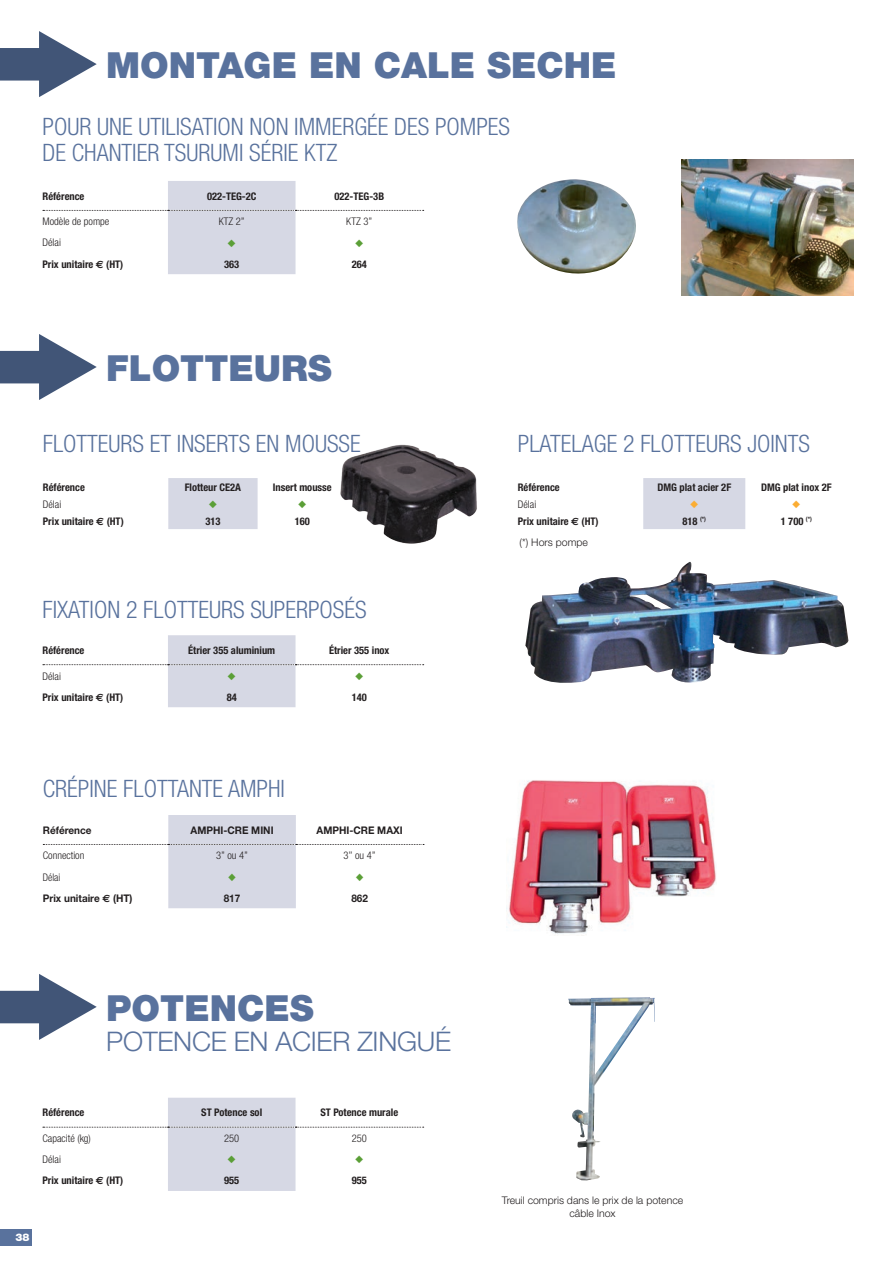
<style>
.page{position:relative;width:893px;height:1263px;background:#fff}
.page>*{position:absolute;margin:0;border:0;box-sizing:border-box;transform-origin:0 0}
.t1{font:900 36px "Helvetica Neue";color:#59729d}
.t2{font:300 27px "Helvetica Neue";color:#59729d}
.t3{font:300 condensed 24px "Helvetica Neue";color:#59729d}
.t4{font:700 condensed 10.5px "Helvetica Neue";color:#231f20}
.t5{font:300 condensed 10.5px "Helvetica Neue";color:#231f20}
.t6{font:700 10.5px "Helvetica Neue";color:#231f20;scale:.95 1}
.t7{font:300 10.5px/12.6px "Helvetica Neue";color:#231f20;text-align:center}
.t8{font:300 condensed 10.5px "Helvetica Neue";color:#231f20;scale:.95 1}
.t9{font:900 10.5px "Helvetica Neue";color:#fff}
.s1{font-family:"Euro Sans";font-stretch:normal}
.s2{font-family:"Euro Sans"}
</style>
<div class="page">
<img style="left:340px;top:444px;width:137px;height:100px">
<img style="left:568px;top:997px;width:87px;height:183px">
<img style="left:682px;top:160px;width:171px;height:135px">
<img style="left:517px;top:179px;width:119px;height:95px">
<svg style="left:0;top:31px;width:97px;height:66px"></svg>
<svg style="left:0;top:334px;width:97px;height:66px"></svg>
<svg style="left:0;top:974px;width:97px;height:66px"></svg>
<div style="left:0;top:1229px;width:32px;height:17px;background:#59729d"></div>
<img style="left:506px;top:780px;width:210px;height:156px">
<img style="left:525px;top:562px;width:323px;height:121px">
<div style="left:643px;top:478px;width:102px;height:51px;background:#d6d8e4"></div>
<div style="left:168px;top:478px;width:90px;height:51px;background:#d6d8e4"></div>
<svg style="left:43px;top:635px;width:381px;height:72px"></svg>
<svg style="left:43px;top:815px;width:381px;height:93px"></svg>
<svg style="left:43px;top:1098px;width:381px;height:93px"></svg>
<svg style="left:43px;top:181px;width:381px;height:93px"></svg>
<h1 class="t1" style="left:106px;top:44px;width:512px">MONTAGE EN CALE SECHE</h1>
<h3 class="t3" style="left:43px;top:113px;width:25px">POUR</h3>
<h3 class="t3" style="left:97px;top:113px;width:13px">UNE</h3>
<h3 class="t3" style="left:138px;top:113px;width:11px">UTILISATION</h3>
<h3 class="t3" style="left:249px;top:113px;width:14px">NON</h3>
<h3 class="t3" style="left:294px;top:113px;width:13px">IMMERGÉE</h3>
<h3 class="t3" style="left:394px;top:113px;width:54px">DES POMPES</h3>
<h3 class="t3" style="left:43px;top:139px;width:42px">DE CHANTIER</h3>
<h3 class="t3" style="left:164px;top:139px;width:96px">TSURUMI SÉRIE</h3>
<h3 class="t3" style="left:304px;top:139px;width:35px">KTZ</h3>
<p class="t4" style="left:43px;top:189px;width:43px">Référence</p>
<p class="t4" style="left:207px;top:189px;width:51px">022-TEG-2C</p>
<p class="t4" style="left:334px;top:189px;width:51px">022-TEG-3B</p>
<p class="t5" style="left:43px;top:216px;width:68px">MODÈLE DE POMPE</p>
<p class="t5" style="left:219px;top:216px;width:28px">KTZ 2’’</p>
<p class="t5" style="left:346px;top:216px;width:28px">KTZ 3’’</p>
<p class="t5" style="left:43px;top:237px;width:20px">DÉLAI</p>
<p class="t4" style="left:42px;top:258px;width:82px">Prix unitaire <span class="s1">E</span> (HT)</p>
<p class="t4" style="left:224px;top:258px;width:17px">363</p>
<p class="t4" style="left:352px;top:258px;width:17px">264</p>
<h1 class="t1" style="left:106px;top:346px;width:227px">FLOTTEURS</h1>
<h3 class="t3" style="left:43px;top:430px;width:23px">FLOTTEURS</h3>
<h3 class="t3" style="left:150px;top:430px;width:44px">ET INSERTS</h3>
<h3 class="t3" style="left:256px;top:430px;width:43px">EN MOUSSE</h3>
<p class="t4" style="left:43px;top:480px;width:43px">Référence</p>
<p class="t4" style="left:185px;top:480px;width:58px">Flotteur CE2A</p>
<p class="t4" style="left:273px;top:480px;width:61px">Insert mousse</p>
<p class="t5" style="left:43px;top:498px;width:20px">DÉLAI</p>
<p class="t4" style="left:43px;top:515px;width:82px">Prix unitaire <span class="s1">E</span> (HT)</p>
<p class="t4" style="left:205px;top:515px;width:17px">313</p>
<p class="t4" style="left:295px;top:515px;width:17px">160</p>
<h3 class="t3" style="left:43px;top:595px;width:37px">FIXATION</h3>
<h3 class="t3" style="left:126px;top:595px;width:30px">2 FLOTTEURS</h3>
<h3 class="t3" style="left:250px;top:595px;width:13px">SUPERPOSÉS</h3>
<p class="t4" style="left:43px;top:644px;width:43px">Référence</p>
<p class="t4" style="left:188px;top:644px;width:88px">Étrier 355 aluminium</p>
<p class="t4" style="left:329px;top:644px;width:62px">Étrier 355 inox</p>
<p class="t5" style="left:43px;top:670px;width:20px">DÉLAI</p>
<p class="t4" style="left:43px;top:690px;width:82px">Prix unitaire <span class="s1">E</span> (HT)</p>
<p class="t4" style="left:227px;top:690px;width:12px">84</p>
<p class="t4" style="left:352px;top:690px;width:17px">140</p>
<h3 class="t3" style="left:43px;top:775px;width:244px">CRÉPINE FLOTTANTE AMPHI</h3>
<p class="t6" style="left:43px;top:823px;width:53px">Référence</p>
<p class="t6" style="left:191px;top:823px;width:89px">AMPHI-CRE MINI</p>
<p class="t6" style="left:317px;top:823px;width:92px">AMPHI-CRE MAXI</p>
<p class="t5" style="left:43px;top:850px;width:43px">CONNECTION</p>
<p class="t5" style="left:216px;top:850px;width:34px">3’’ OU 4’’</p>
<p class="t5" style="left:344px;top:850px;width:34px">3’’ OU 4’’</p>
<p class="t8" style="left:43px;top:871px;width:20px">DÉLAI</p>
<p class="t6" style="left:43px;top:891px;width:96px">Prix unitaire <span class="s2">E</span> (HT)</p>
<p class="t6" style="left:224px;top:891px;width:19px">817</p>
<p class="t6" style="left:351px;top:891px;width:19px">862</p>
<h3 class="t3" style="left:518px;top:430px;width:24px">PLATELAGE</h3>
<h3 class="t3" style="left:623px;top:430px;width:30px">2 FLOTTEURS</h3>
<h3 class="t3" style="left:747px;top:430px;width:21px">JOINTS</h3>
<p class="t4" style="left:518px;top:480px;width:44px">Référence</p>
<p class="t4" style="left:657px;top:480px;width:75px">DMG plat acier 2F</p>
<p class="t4" style="left:761px;top:480px;width:72px">DMG plat inox 2F</p>
<p class="t5" style="left:518px;top:498px;width:20px">DÉLAI</p>
<p class="t4" style="left:518px;top:515px;width:82px">Prix unitaire <span class="s1">E</span> (HT)</p>
<p class="t4" style="left:682px;top:515px;width:25px">818 <sup>(*)</sup></p>
<p class="t4" style="left:781px;top:515px;width:33px">1 700 <sup>(*)</sup></p>
<p class="t7" style="left:520px;top:536px;width:70px">(*) Hors pompe</p>
<h1 class="t1" style="left:106px;top:986px;width:209px">POTENCES</h1>
<h2 class="t2" style="left:106px;top:1025px;width:35px">Potence</h2>
<h2 class="t2" style="left:234px;top:1025px;width:58px">en acier</h2>
<h2 class="t2" style="left:357px;top:1025px;width:17px">zingué</h2>
<p class="t4" style="left:43px;top:1106px;width:43px">Référence</p>
<p class="t4" style="left:201px;top:1106px;width:62px">ST Potence sol</p>
<p class="t4" style="left:320px;top:1106px;width:79px">ST Potence murale</p>
<p class="t5" style="left:43px;top:1132px;width:50px">CAPACITÉ (KG)</p>
<p class="t5" style="left:224px;top:1132px;width:17px">250</p>
<p class="t5" style="left:352px;top:1132px;width:17px">250</p>
<p class="t5" style="left:43px;top:1153px;width:20px">DÉLAI</p>
<p class="t4" style="left:42px;top:1174px;width:82px">Prix unitaire <span class="s1">E</span> (HT)</p>
<p class="t4" style="left:224px;top:1174px;width:17px">955</p>
<p class="t4" style="left:352px;top:1174px;width:17px">955</p>
<p class="t9" style="left:16px;top:1231px;width:16px">38</p>
<p class="t7" style="left:502px;top:1194px;width:183px">Treuil compris dans le prix de la potence câble Inox</p>
</div>
